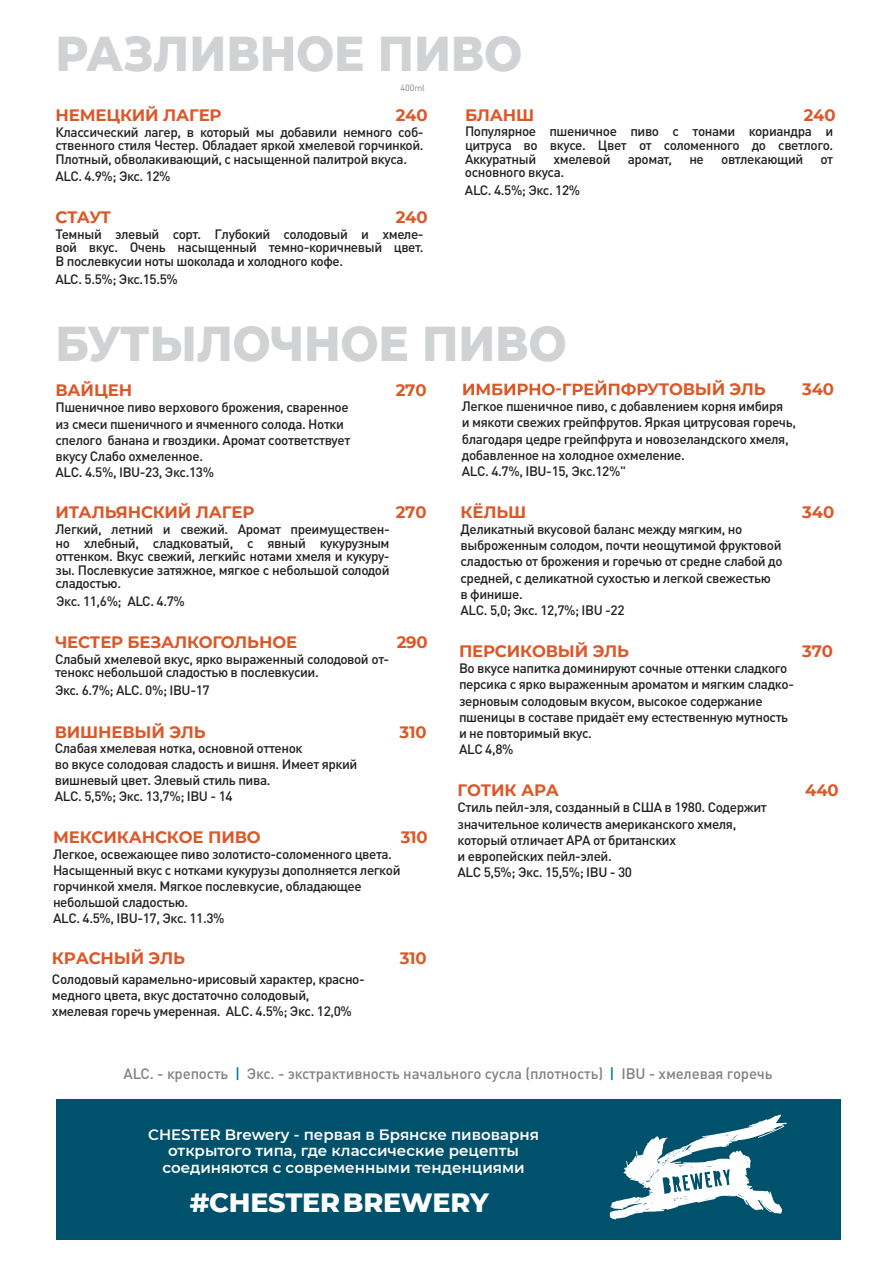
<style>
.page{position:relative;width:893px;height:1263px;background:#fff}
.page>*{position:absolute;margin:0;border:0;box-sizing:border-box;transform-origin:0 0}
.t1{font:800 49.95px "Montserrat";color:#d1d2d4;scale:.9 1}
.t2{font:800 27px "Montserrat";letter-spacing:-.01em;color:#fff}
.t3{font:700 16.5px "Montserrat";letter-spacing:-.01em;color:#db5828}
.t4{font:600 15px/16.5px "Montserrat";color:#fff;text-align:center}
.t5{font:500 15px "DIN Pro";letter-spacing:-.01em;color:#808285}
.t6{font:500 13.5px/16.2px "DIN Pro";letter-spacing:-.03em;color:#231f20}
.t7{font:9px "DIN Pro";letter-spacing:-.01em;color:#808285}
.s1{color:#007b91}
</style>
<div class="page">
<svg style="left:463px;top:380px;width:185px;height:16px"></svg>
<div style="left:56px;top:1099px;width:784px;height:140px;background:#00516c"></div>
<svg style="left:610px;top:1114px;width:177px;height:105px"></svg>
<h1 class="t1" style="left:56px;top:16px;width:520px">РАЗЛИВНОЕ ПИВО</h1>
<p class="t7" style="left:401px;top:80px;width:26px">400ml</p>
<p class="t3" style="left:56px;top:103px;width:168px">НЕМЕЦКИЙ ЛАГЕР</p>
<p class="t3" style="left:396px;top:103px;width:33px">240</p>
<p class="t6" style="left:56px;top:124px;width:370px;line-height:13.5px;text-align:justify">Классический лагер, в который мы добавили немного соб&shy;ственного стиля Честер. Обладает яркой хмелевой горчинкой.<br>Плотный, обволакивающий, с насыщенной палитрой вкуса.</p>
<p class="t6" style="left:56px;top:167px;width:117px">ALC. 4.9%; Экс. 12%</p>
<p class="t3" style="left:56px;top:205px;width:57px">СТАУТ</p>
<p class="t3" style="left:396px;top:205px;width:33px">240</p>
<p class="t6" style="left:55px;top:226px;width:370px;line-height:13.5px;text-align:justify">Темный элевый сорт. Глубокий солодовый и хмеле&shy;вой вкус. Очень насыщенный темно-коричневый цвет.<br>В послевкусии ноты шоколада и холодного кофе.</p>
<p class="t6" style="left:55px;top:269px;width:124px">ALC. 5.5%; Экс.15.5%</p>
<p class="t3" style="left:465px;top:103px;width:71px">БЛАНШ</p>
<p class="t3" style="left:804px;top:103px;width:33px">240</p>
<p class="t6" style="left:465px;top:123px;width:370px;line-height:13.5px;text-align:justify">Популярное пшеничное пиво с тонами кориандра и цитруса во вкусе. Цвет от соломенного до светлого.<br>Аккуратный</p>
<p class="t6" style="left:553px;top:149px;width:59px">хмелевой</p>
<p class="t6" style="left:628px;top:149px;width:46px">аромат,</p>
<p class="t6" style="left:689px;top:149px;width:16px">не</p>
<p class="t6" style="left:721px;top:149px;width:84px">овтлекающий</p>
<p class="t6" style="left:820px;top:149px;width:14px">от</p>
<p class="t6" style="left:465px;top:162px;width:117px;line-height:17.7px">основного вкуса.<br>ALC. 4.5%; Экс. 12%</p>
<h1 class="t1" style="left:56px;top:307px;width:569px">БУТЫЛОЧНОЕ ПИВО</h1>
<p class="t3" style="left:56px;top:379px;width:78px">ВАЙЦЕН</p>
<p class="t3" style="left:396px;top:379px;width:32px">270</p>
<p class="t6" style="left:56px;top:398px;width:296px">Пшеничное пиво верхового брожения, сваренное из смеси пшеничного и ячменного солода. Нотки спелого банана и гвоздики. Аромат соответствует вкусу Слабо охмеленное.<br>ALC. 4.5%, IBU-23, Экс.13%</p>
<p class="t3" style="left:56px;top:500px;width:200px">ИТАЛЬЯНСКИЙ ЛАГЕР</p>
<p class="t3" style="left:396px;top:500px;width:32px">270</p>
<p class="t6" style="left:55px;top:521px;width:336px;line-height:13.5px;text-align:justify">Легкий, летний и свежий. Аромат преимуществен&shy;но хлебный, сладковатый, с явный кукурузным оттенком. Вкус свежий, легкийс нотами хмеля и кукуру&shy;зы. Послевкусие затяжное, мягкое с небольшой солодой сладостью.</p>
<p class="t6" style="left:56px;top:591px;width:130px">Экс. 11,6%; ALC. 4.7%</p>
<p class="t3" style="left:55px;top:630px;width:244px">ЧЕСТЕР БЕЗАЛКОГОЛЬНОЕ</p>
<p class="t3" style="left:397px;top:630px;width:33px">290</p>
<p class="t6" style="left:55px;top:650px;width:336px;line-height:13.5px">Слабый хмелевой вкус, ярко выраженный солодовой от&shy;тенокс небольшой сладостью в послевкусии.</p>
<p class="t6" style="left:55px;top:680px;width:156px">Экс. 6.7%; ALC. 0%; IBU-17</p>
<p class="t3" style="left:55px;top:720px;width:153px">ВИШНЕВЫЙ ЭЛЬ</p>
<p class="t3" style="left:399px;top:720px;width:29px">310</p>
<p class="t6" style="left:55px;top:738px;width:304px">Слабая хмелевая нотка, основной оттенок<br>во вкусе солодовая сладость и вишня. Имеет яркий вишневый цвет. Элевый стиль пива.<br>ALC. 5,5%; Экс. 13,7%; IBU - 14</p>
<p class="t3" style="left:53px;top:825px;width:209px">МЕКСИКАНСКОЕ ПИВО</p>
<p class="t3" style="left:401px;top:825px;width:29px">310</p>
<p class="t6" style="left:53px;top:844px;width:349px">Легкое, освежающее пиво золотисто-соломенного цвета.<br>Насыщенный вкус с нотками кукурузы дополняется легкой горчинкой хмеля. Мягкое послевкусие, обладающее небольшой сладостью.<br>ALC. 4.5%, IBU-17, Экс. 11.3%</p>
<p class="t3" style="left:52px;top:947px;width:135px">КРАСНЫЙ ЭЛЬ</p>
<p class="t3" style="left:400px;top:947px;width:29px">310</p>
<p class="t6" style="left:52px;top:969px;width:314px">Солодовый карамельно-ирисовый характер, красно&shy;медного цвета, вкус достаточно солодовый, хмелевая горечь умеренная. ALC. 4.5%; Экс. 12,0%</p>
<p class="t3" style="left:647px;top:377px;width:120px">УТОВЫЙ ЭЛЬ</p>
<p class="t3" style="left:802px;top:377px;width:34px">340</p>
<p class="t6" style="left:462px;top:397px;width:336px">Легкое пшеничное пиво, с добавлением корня имбиря<br>и мякоти свежих грейпфрутов. Яркая цитрусовая горечь, благодаря цедре грейпфрута и новозеландского хмеля, добавленное на холодное охмеление.<br>ALC. 4.7%, IBU-15, Экс.12%"</p>
<p class="t3" style="left:460px;top:500px;width:67px">КЁЛЬШ</p>
<p class="t3" style="left:802px;top:500px;width:34px">340</p>
<p class="t6" style="left:460px;top:520px;width:324px">Деликатный вкусовой баланс между мягким, но выброженным солодом, почти неощутимой фруктовой сладостью от брожения и горечью от средне слабой до средней, с деликатной сухостью и легкой свежестью<br>в финише.<br>ALC. 5,0; Экс. 12,7%; IBU -22</p>
<p class="t3" style="left:459px;top:639px;width:172px">ПЕРСИКОВЫЙ ЭЛЬ</p>
<p class="t3" style="left:802px;top:639px;width:32px">370</p>
<p class="t6" style="left:459px;top:659px;width:337px">Во вкусе напитка доминируют сочные оттенки сладкого персика с ярко выраженным ароматом и мягким сладко&shy;зерновым солодовым вкусом, высокое содержание пшеницы в составе придаёт ему естественную мутность и не повторимый вкус.<br>ALC 4,8%</p>
<p class="t3" style="left:457px;top:779px;width:103px">ГОТИК АРА</p>
<p class="t6" style="left:457px;top:798px;width:311px">Стиль пейл-эля, созданный в США в 1980. Содержит значительное количеств американского хмеля, который отличает APA от британских<br>и европейских пейл-элей.<br>ALC 5,5%; Экс. 15,5%; IBU - 30</p>
<p class="t3" style="left:805px;top:778px;width:35px">440</p>
<p class="t5" style="left:123px;top:1061px;width:651px">ALC. - крепость <span class="s1">|</span> Экс. - экстрактивность начального сусла (плотность) <span class="s1">|</span> IBU - хмелевая горечь</p>
<p class="t4" style="left:148px;top:1125px;width:392px">CHESTER Brewery - первая в Брянске пивоварня открытого типа, где классические рецепты соединяются с современными тенденциями</p>
<h2 class="t2" style="left:190px;top:1182px;width:301px">#CHESTERBREWERY</h2>
</div>
